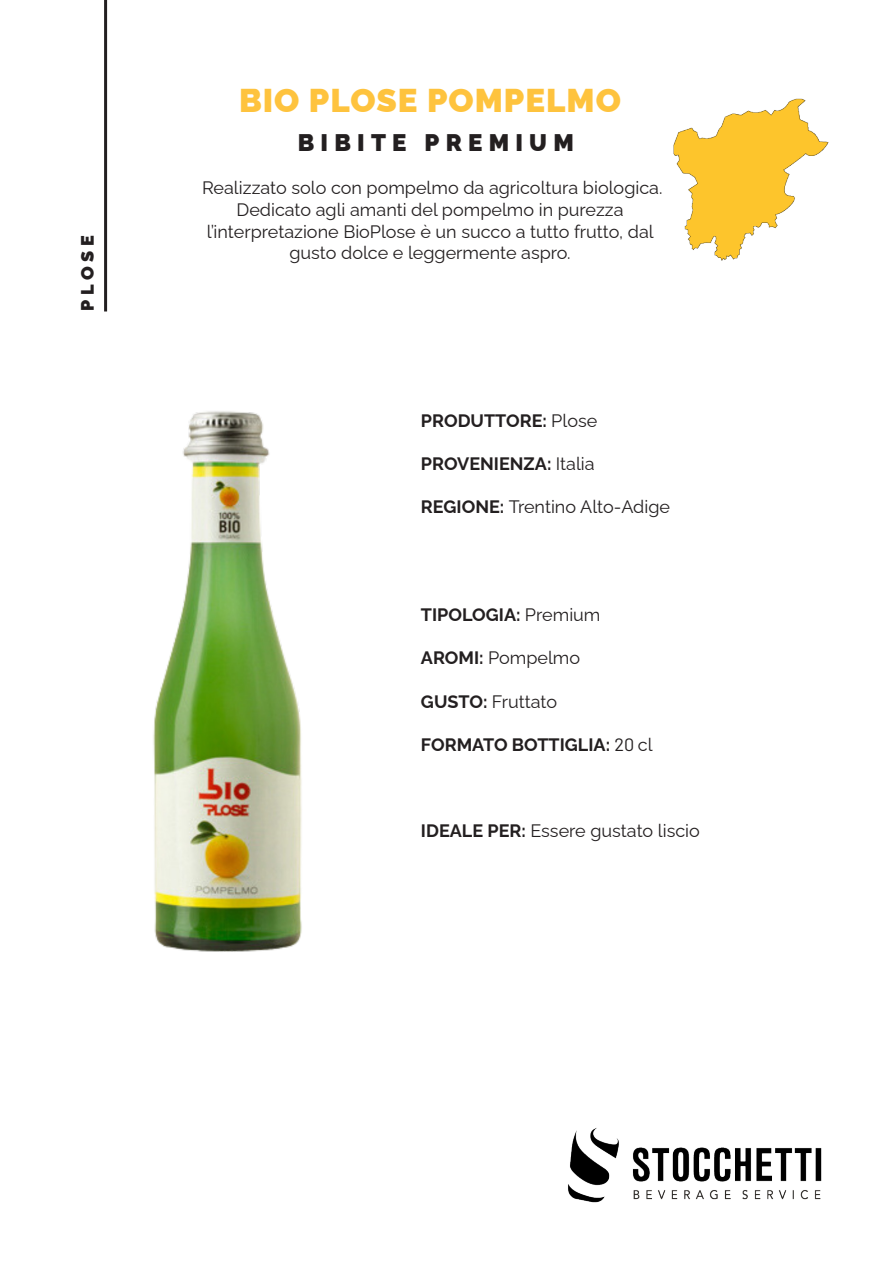
<style>
.page{position:relative;width:893px;height:1263px;background:#fff}
.page>*{position:absolute;margin:0;border:0;box-sizing:border-box;transform-origin:0 0}
.t1{font:900 33px "Raleway";letter-spacing:.03em;color:#fec33e}
.t2{font:900 24px "Raleway";letter-spacing:.26em;color:#231f20}
.t3{font:18px/21.6px "Raleway";color:#231f20;text-align:center}
.t4{font:700 18px "Raleway";color:#231f20}
.t5{font:900 18px "Raleway";letter-spacing:.255em;color:#231f20}
.s1{font-weight:400}
.s2{font-weight:700}
.s3{font-family:"Barlow";font-weight:400}
</style>
<div class="page">
<img style="left:568px;top:1128px;width:254px;height:75px">
<img style="left:153px;top:411px;width:149px;height:541px">
<img style="left:673px;top:98px;width:156px;height:163px">
<hr style="left:104px;top:0;width:3px;height:311px;background:#231f20">
<p class="t5" style="left:73px;top:311px;width:77px;rotate:-90deg">PLOSE</p>
<p class="t1" style="left:239px;top:74px;width:383px">BIO PLOSE POMPELMO</p>
<p class="t2" style="left:298px;top:124px;width:278px">BIBITE PREMIUM</p>
<p class="t3" style="left:202px;top:175px;width:462px">Realizzato solo con pompelmo da agricoltura biologica.<br>Dedicato agli amanti del pompelmo in purezza l’interpretazione BioPlose è un succo a tutto frutto, dal gusto dolce e leggermente aspro.</p>
<p class="t4" style="left:421px;top:406px;width:178px">PRODUTTORE: <span class="s1">Plose</span></p>
<p class="t4" style="left:421px;top:449px;width:175px">PROVENIENZA: <span class="s1">Italia</span></p>
<p class="t3" style="left:421px;top:494px;width:251px"><span class="s2">REGIONE:</span> Trentino Alto-Adige</p>
<p class="t4" style="left:421px;top:600px;width:181px">TIPOLOGIA: <span class="s1">Premium</span></p>
<p class="t3" style="left:421px;top:645px;width:161px"><span class="s2">AROMI:</span> Pompelmo</p>
<p class="t3" style="left:421px;top:688px;width:138px"><span class="s2">GUSTO:</span> Fruttato</p>
<p class="t4" style="left:421px;top:730px;width:233px">FORMATO BOTTIGLIA: <span class="s3">20</span> <span class="s1">cl</span></p>
<p class="t3" style="left:421px;top:818px;width:280px"><span class="s2">IDEALE PER:</span> Essere gustato liscio</p>
</div>
